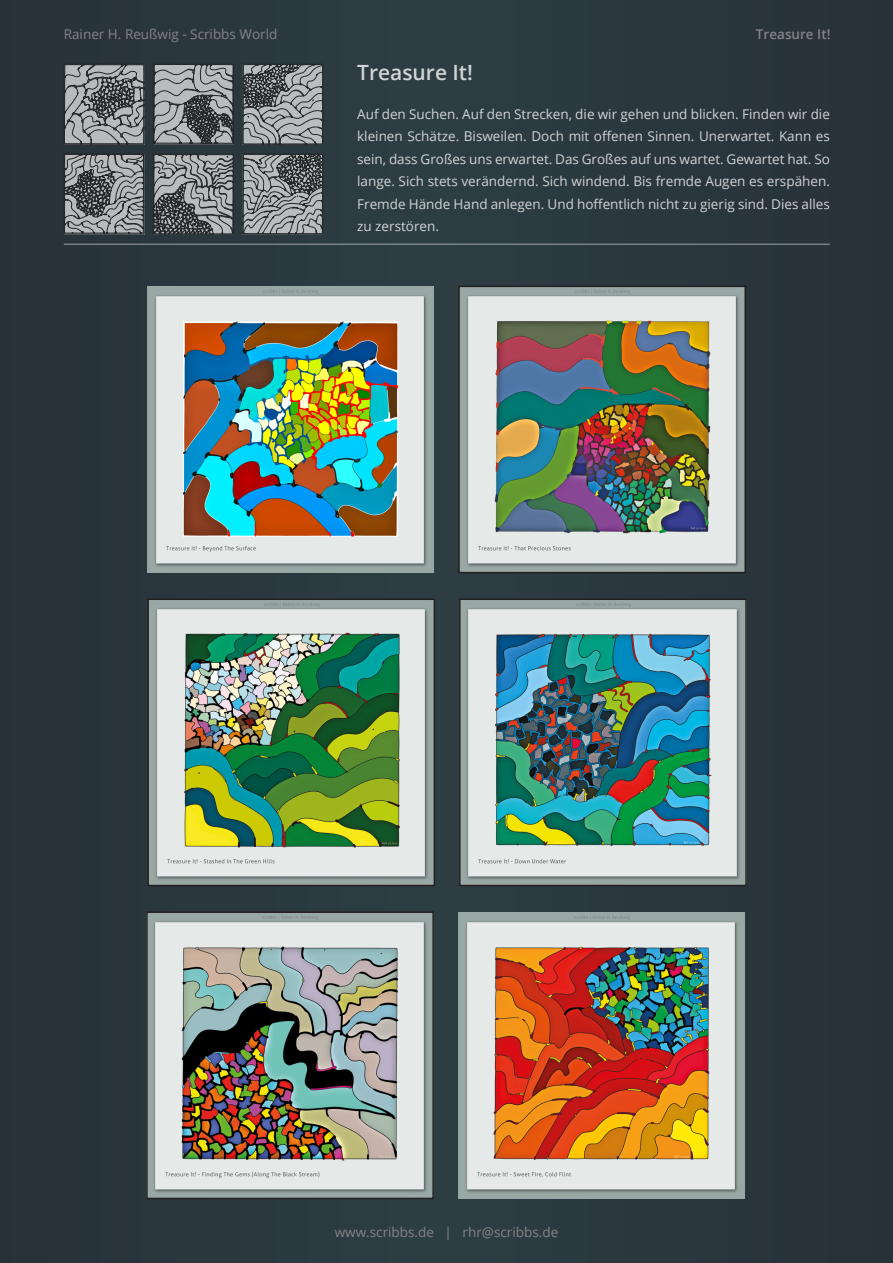
<style>
.page{position:relative;width:893px;height:1263px;background:#29353b}
.page>*{position:absolute;margin:0;border:0;box-sizing:border-box;transform-origin:0 0}
.t1{font:600 21px "Open Sans";color:#d1d3d4}
.t2{font:13.5px/22.5px "Open Sans";color:#d1d3d4;text-align:justify}
.t3{font:13.5px "Open Sans";color:#848487}
.t4{font:600 13.5px "Open Sans";color:#848487}
</style>
<div class="page">
<img style="left:147px;top:286px;width:287px;height:287px">
<img style="left:150px;top:601px;width:282px;height:282px">
<div style="left:147px;top:598px;width:288px;height:288px;border:2px solid #231f20"></div>
<img style="left:149px;top:914px;width:282px;height:282px">
<div style="left:146px;top:911px;width:288px;height:288px;border:2px solid #231f20"></div>
<img style="left:461px;top:289px;width:282px;height:281px">
<div style="left:458px;top:286px;width:288px;height:287px;border:2px solid #231f20"></div>
<img style="left:462px;top:601px;width:282px;height:282px">
<div style="left:459px;top:598px;width:288px;height:288px;border:2px solid #231f20"></div>
<img style="left:459px;top:912px;width:286px;height:286px">
<svg style="left:66px;top:66px;width:77px;height:77px;background:#8a8e90"></svg>
<div style="left:64px;top:64px;width:81px;height:81px;border:1px solid #231f20"></div>
<svg style="left:66px;top:156px;width:77px;height:77px;background:#838688"></svg>
<div style="left:64px;top:154px;width:81px;height:81px;border:1px solid #231f20"></div>
<svg style="left:155px;top:66px;width:77px;height:77px;background:#898d8f"></svg>
<div style="left:153px;top:64px;width:81px;height:81px;border:1px solid #231f20"></div>
<svg style="left:155px;top:156px;width:77px;height:77px;background:#7e8284"></svg>
<div style="left:153px;top:154px;width:81px;height:81px;border:1px solid #231f20"></div>
<svg style="left:244px;top:64px;width:80px;height:81px;background:#888c8e"></svg>
<div style="left:242px;top:64px;width:81px;height:81px;border:1px solid #231f20"></div>
<svg style="left:244px;top:156px;width:77px;height:77px;background:#85898c"></svg>
<div style="left:242px;top:154px;width:81px;height:81px;border:1px solid #231f20"></div>
<hr style="left:64px;top:244px;width:766px;height:1px;background:#fff">
<p class="t3" style="left:64px;top:25px;width:215px">Rainer H. Reußwig - Scribbs World</p>
<p class="t4" style="left:756px;top:25px;width:76px">Treasure It!</p>
<p class="t1" style="left:357px;top:58px;width:117px">Treasure It!</p>
<p class="t2" style="left:357px;top:102px;width:474px">Auf den Suchen. Auf den Strecken, die wir gehen und blicken. Finden wir die kleinen Schätze. Bisweilen. Doch mit offenen Sinnen. Unerwartet. Kann es sein, dass Großes uns erwartet. Das Großes auf uns wartet. Gewartet hat. So lange. Sich stets verändernd. Sich windend. Bis fremde Augen es erspähen.<br>Fremde Hände Hand anlegen. Und hoffentlich nicht zu gierig sind. Dies alles zu zerstören.</p>
<p class="t3" style="left:335px;top:1223px;width:225px">www.scribbs.de | rhr@scribbs.de</p>
</div>
